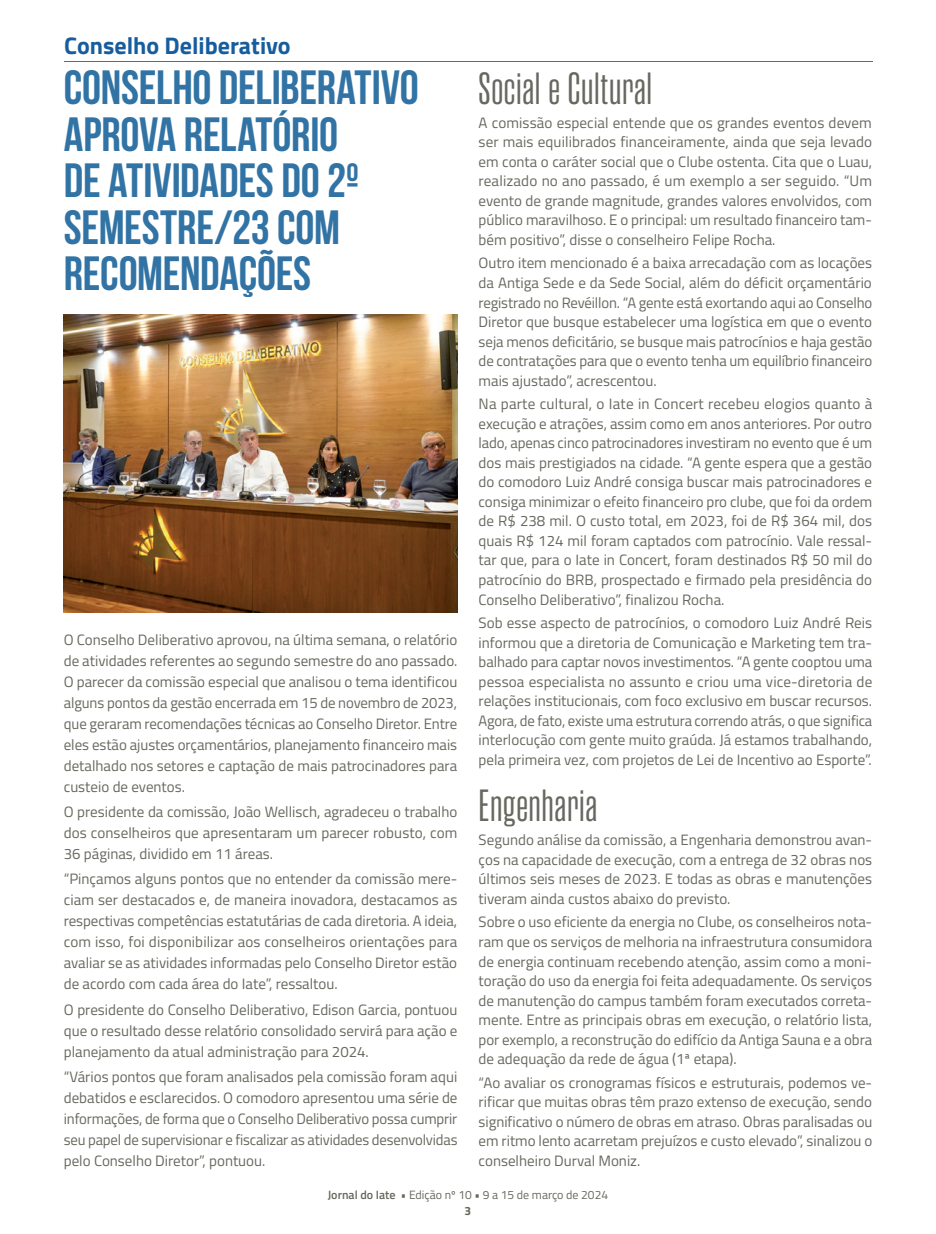
<style>
.page{position:relative;width:936px;height:1234px;background:#fff}
.page>*{position:absolute;margin:0;border:0;box-sizing:border-box;transform-origin:0 0}
.t1{font:700 48px/46.5px "Bebas Neue";letter-spacing:-.005em;color:#3173a4}
.t2{font:45px "Rama Gothic M";letter-spacing:.015em;color:#686860}
.t3{font:700 24px "Titillium Web";color:#175d9e}
.t4{font:15px/19.5px "Titillium Web";color:#686860;text-align:justify}
.t5{font:12px/16.2px "Titillium Web";color:#686860;text-align:center}
.s1{font-weight:600}
.s2{font-weight:700}
</style>
<div class="page">
<img style="left:64px;top:315px;width:393px;height:297px">
<hr style="left:64px;top:61px;width:808px;height:1px;background:#686860">
<h3 class="t3" style="left:64px;top:27px;width:228px">Conselho Deliberativo</h3>
<h1 class="t1" style="left:64px;top:64px;width:356px">CONSELHO DELIBERATIVO<br>APROVA RELATÓRIO<br>DE ATIVIDADES DO 2º<br>SEMESTRE/23 COM<br>RECOMENDAÇÕES</h1>
<h2 class="t2" style="left:478px;top:66px;width:175px">Social e Cultural</h2>
<p class="t4" style="left:478px;top:112px;width:395px">A comissão especial entende que os grandes eventos devem ser mais equilibrados financeiramente, ainda que seja levado em conta o caráter social que o Clube ostenta. Cita que o Luau, realizado no ano passado, é um exemplo a ser seguido. “Um evento de grande magnitude, grandes valores envolvidos, com público maravilhoso. E o principal: um resultado financeiro tam&shy;bém positivo”, disse o conselheiro Felipe Rocha.</p>
<p class="t4" style="left:478px;top:253px;width:395px">Outro item mencionado é a baixa arrecadação com as locações da Antiga Sede e da Sede Social, além do déficit orçamentário registrado no Revéillon. “A gente está exortando aqui ao Conselho Diretor que busque estabelecer uma logística em que o evento seja menos deficitário, se busque mais patrocínios e haja gestão de contratações para que o evento tenha um equilíbrio financeiro mais ajustado”, acrescentou.</p>
<p class="t4" style="left:478px;top:393px;width:395px">Na parte cultural, o Iate in Concert recebeu elogios quanto à execução e atrações, assim como em anos anteriores. Por outro lado, apenas cinco patrocinadores investiram no evento que é um dos mais prestigiados na cidade. “A gente espera que a gestão do comodoro Luiz André consiga buscar mais patrocinadores e consiga minimizar o efeito financeiro pro clube, que foi da ordem de R$ 238 mil. O custo total, em 2023, foi de R$ 364 mil, dos quais R$ 124 mil foram captados com patrocínio. Vale ressal&shy;tar que, para o Iate in Concert, foram destinados R$ 50 mil do patrocínio do BRB, prospectado e firmado pela presidência do Conselho Deliberativo”, finalizou Rocha.</p>
<p class="t4" style="left:478px;top:612px;width:395px">Sob esse aspecto de patrocínios, o comodoro Luiz André Reis informou que a diretoria de Comunicação e Marketing tem tra&shy;balhado para captar novos investimentos. “A gente cooptou uma pessoa especialista no assunto e criou uma vice-diretoria de relações institucionais, com foco exclusivo em buscar recursos.<br>Agora, de fato, existe uma estrutura correndo atrás, o que significa interlocução com gente muito graúda. Já estamos trabalhando, pela primeira vez, com projetos de Lei de Incentivo ao Esporte”.</p>
<p class="t4" style="left:64px;top:628px;width:395px;line-height:21px">O Conselho Deliberativo aprovou, na última semana, o relatório de atividades referentes ao segundo semestre do ano passado.<br>O parecer da comissão especial que analisou o tema identificou alguns pontos da gestão encerrada em 15 de novembro de 2023, que geraram recomendações técnicas ao Conselho Diretor. Entre eles estão ajustes orçamentários, planejamento financeiro mais detalhado nos setores e captação de mais patrocinadores para custeio de eventos.</p>
<p class="t4" style="left:64px;top:800px;width:395px;line-height:21px">O presidente da comissão, João Wellisch, agradeceu o trabalho dos conselheiros que apresentaram um parecer robusto, com 36 páginas, dividido em 11 áreas.</p>
<p class="t4" style="left:64px;top:867px;width:395px;line-height:21px">“Pinçamos alguns pontos que no entender da comissão mere&shy;ciam ser destacados e, de maneira inovadora, destacamos as respectivas competências estatutárias de cada diretoria. A ideia, com isso, foi disponibilizar aos conselheiros orientações para avaliar se as atividades informadas pelo Conselho Diretor estão de acordo com cada área do Iate”, ressaltou.</p>
<p class="t4" style="left:64px;top:997px;width:395px;line-height:21px">O presidente do Conselho Deliberativo, Edison Garcia, pontuou que o resultado desse relatório consolidado servirá para ação e planejamento da atual administração para 2024.</p>
<p class="t4" style="left:64px;top:1065px;width:395px;line-height:21px">“Vários pontos que foram analisados pela comissão foram aqui debatidos e esclarecidos. O comodoro apresentou uma série de informações, de forma que o Conselho Deliberativo possa cumprir seu papel de supervisionar e fiscalizar as atividades desenvolvidas pelo Conselho Diretor”, pontuou.</p>
<h2 class="t2" style="left:478px;top:783px;width:120px">Engenharia</h2>
<p class="t4" style="left:478px;top:829px;width:395px">Segundo análise da comissão, a Engenharia demonstrou avan&shy;ços na capacidade de execução, com a entrega de 32 obras nos últimos seis meses de 2023. E todas as obras e manutenções tiveram ainda custos abaixo do previsto.</p>
<p class="t4" style="left:478px;top:911px;width:395px">Sobre o uso eficiente da energia no Clube, os conselheiros nota&shy;ram que os serviços de melhoria na infraestrutura consumidora de energia continuam recebendo atenção, assim como a moni&shy;toração do uso da energia foi feita adequadamente. Os serviços de manutenção do campus também foram executados correta&shy;mente. Entre as principais obras em execução, o relatório lista, por exemplo, a reconstrução do edifício da Antiga Sauna e a obra de adequação da rede de água (1ª etapa).</p>
<p class="t4" style="left:478px;top:1071px;width:395px">“Ao avaliar os cronogramas físicos e estruturais, podemos ve&shy;rificar que muitas obras têm prazo extenso de execução, sendo significativo o número de obras em atraso. Obras paralisadas ou em ritmo lento acarretam prejuízos e custo elevado”, sinalizou o conselheiro Durval Moniz.</p>
<p class="t5" style="left:328px;top:1185px;width:282px"><span class="s1">Jornal do Iate •</span> Edição nº 10 • 9 a 15 de março de 2024<br><span class="s2">3</span></p>
</div>
